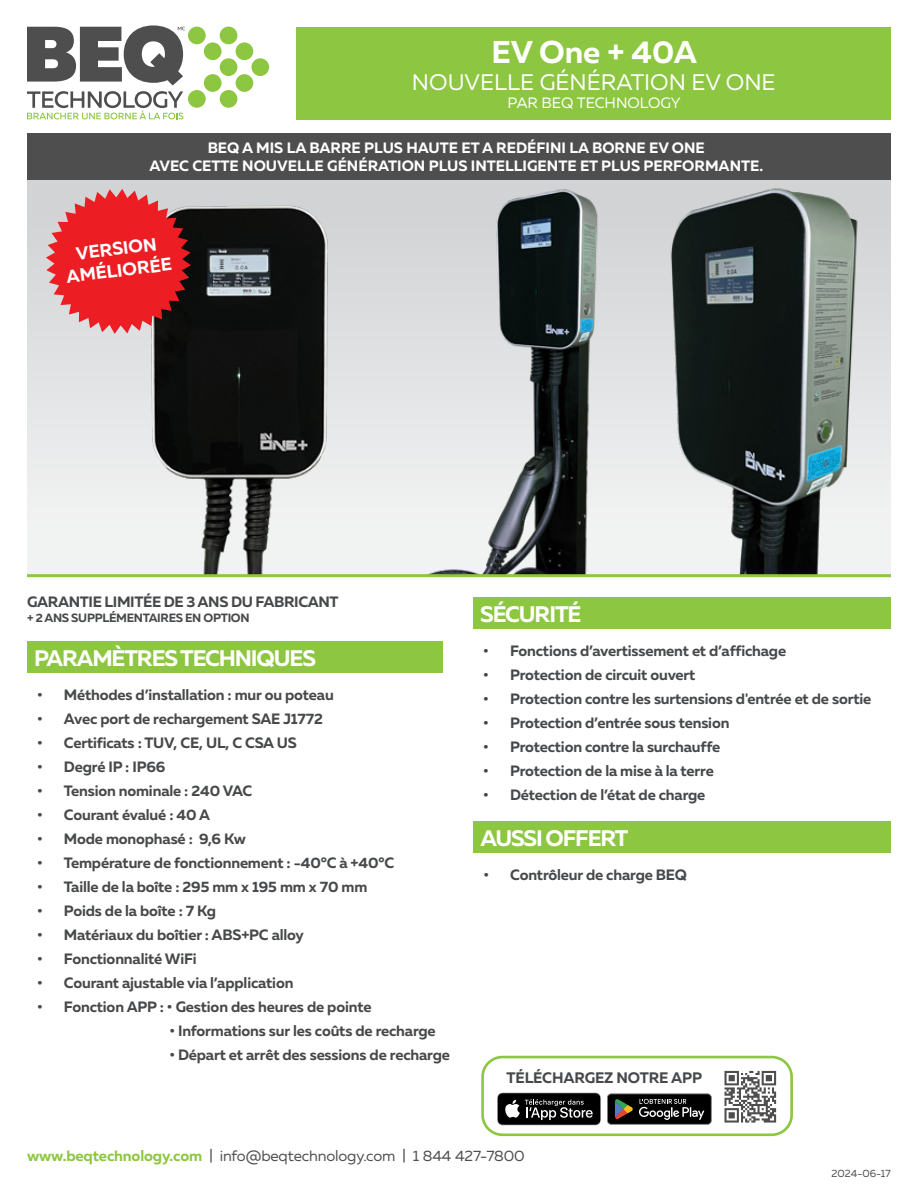
<style>
.page{position:relative;width:918px;height:1188px;background:#fff}
.page>*{position:absolute;margin:0;border:0;box-sizing:border-box;transform-origin:0 0}
.t1{font:700 31.5px "Muller";color:#fff}
.t2{font:700 22.5px "Muller";letter-spacing:-.05em;color:#fff}
.t3{font:22.5px "Muller";color:#fff}
.t4{font:700 18px/21.5px "Muller";color:#fff;text-align:center}
.t5{font:700 15.15px "Muller";letter-spacing:-.01em;color:#46484a}
.t6{font:700 15px "Muller";letter-spacing:-.01em;color:#46484a}
.t7{font:700 15px/18px "Muller";color:#fff;text-align:center}
.t8{font:15px "Muller";letter-spacing:-.01em;color:#4e4e4e}
.t9{font:15px "Muller";color:#fff}
.t10{font:700 12px "Muller";letter-spacing:-.025em;color:#46484a}
.t11{font:10.5px "Muller";color:#4e4e4e}
.s1{font-weight:700;color:#8dc640}
</style>
<div class="page">
<div style="left:27px;top:180px;width:864px;height:396px;background:linear-gradient(to bottom,#cfd1d2,#f5f6f6)"></div>
<div style="left:251px;top:58px;width:18px;height:18px;background:#8dc640;border-radius:50%"></div>
<div style="left:236px;top:42px;width:17px;height:18px;background:#8dc640;border-radius:50%"></div>
<div style="left:220px;top:27px;width:17px;height:17px;background:#8dc640;border-radius:50%"></div>
<div style="left:236px;top:74px;width:17px;height:18px;background:#8dc640;border-radius:50%"></div>
<div style="left:220px;top:90px;width:17px;height:18px;background:#8dc640;border-radius:50%"></div>
<div style="left:220px;top:58px;width:17px;height:18px;background:#8dc640;border-radius:50%"></div>
<div style="left:204px;top:42px;width:18px;height:18px;background:#8dc640;border-radius:50%"></div>
<div style="left:188px;top:27px;width:18px;height:17px;background:#8dc640;border-radius:50%"></div>
<div style="left:204px;top:74px;width:18px;height:18px;background:#8dc640;border-radius:50%"></div>
<div style="left:188px;top:90px;width:18px;height:18px;background:#8dc640;border-radius:50%"></div>
<svg style="left:27px;top:91px;width:156px;height:28px"></svg>
<svg style="left:27px;top:25px;width:158px;height:60px"></svg>
<div style="left:297px;top:27px;width:594px;height:92px;background:#8dc640"></div>
<img style="left:145px;top:200px;width:191px;height:374px">
<img style="left:415px;top:181px;width:194px;height:393px">
<img style="left:658px;top:180px;width:206px;height:394px">
<hr style="left:27px;top:574px;width:864px;height:3px;background:#8dc640">
<svg style="left:46px;top:189px;width:145px;height:145px"></svg>
<div style="left:481px;top:1056px;width:312px;height:80px;border:3px solid #8dc640;border-radius:20px"></div>
<svg style="left:497px;top:1093px;width:104px;height:32px"></svg>
<svg style="left:607px;top:1094px;width:105px;height:31px"></svg>
<svg style="left:724px;top:1071px;width:52px;height:52px"></svg>
<div style="left:27px;top:641px;width:416px;height:32px;background:#8dc640"></div>
<div style="left:473px;top:597px;width:418px;height:32px;background:#8dc640"></div>
<div style="left:473px;top:821px;width:418px;height:32px;background:#8dc640"></div>
<div style="left:27px;top:133px;width:864px;height:47px;background:#4e4e4e"></div>
<h1 class="t1" style="left:491px;top:32px;width:207px">EV One + 40A</h1>
<h2 class="t3" style="left:412px;top:68px;width:365px">NOUVELLE GÉNÉRATION EV ONE</h2>
<p class="t9" style="left:508px;top:94px;width:175px">PAR BEQ TECHNOLOGY</p>
<p class="t7" style="left:149px;top:139px;width:615px">BEQ A MIS LA BARRE PLUS HAUTE ET A REDÉFINI LA BORNE EV ONE<br>AVEC CETTE NOUVELLE GÉNÉRATION PLUS INTELLIGENTE ET PLUS PERFORMANTE.</p>
<p class="t4" style="left:63px;top:244px;width:107px;rotate:-7deg">VERSION<br>AMÉLIORÉE</p>
<p class="t6" style="left:27px;top:593px;width:313px">GARANTIE LIMITÉE DE 3 ANS DU FABRICANT</p>
<p class="t10" style="left:27px;top:610px;width:224px">+ 2 ANS SUPPLÉMENTAIRES EN OPTION</p>
<h2 class="t2" style="left:480px;top:600px;width:103px">SÉCURITÉ</h2>
<p class="t6" style="left:483px;top:641px;width:304px">• Fonctions d’avertissement et d’affichage</p>
<p class="t6" style="left:483px;top:665px;width:214px">• Protection de circuit ouvert</p>
<p class="t6" style="left:483px;top:689px;width:390px">• Protection contre les surtensions d'entrée et de sortie</p>
<p class="t6" style="left:483px;top:713px;width:248px">• Protection d’entrée sous tension</p>
<p class="t6" style="left:483px;top:737px;width:239px">• Protection contre la surchauffe</p>
<p class="t6" style="left:483px;top:761px;width:232px">• Protection de la mise à la terre</p>
<p class="t6" style="left:483px;top:785px;width:224px">• Détection de l’état de charge</p>
<h2 class="t2" style="left:480px;top:824px;width:150px">AUSSI OFFERT</h2>
<p class="t6" style="left:483px;top:865px;width:205px">• Contrôleur de charge BEQ</p>
<h2 class="t2" style="left:34px;top:645px;width:283px">PARAMÈTRES TECHNIQUES</h2>
<p class="t6" style="left:37px;top:685px;width:298px">• Méthodes d’installation : mur ou poteau</p>
<p class="t6" style="left:37px;top:709px;width:287px">• Avec port de rechargement SAE J1772</p>
<p class="t6" style="left:37px;top:733px;width:261px">• Certificats : TUV, CE, UL, C CSA US</p>
<p class="t6" style="left:37px;top:757px;width:130px">• Degré IP : IP66</p>
<p class="t6" style="left:37px;top:781px;width:217px">• Tension nominale : 240 VAC</p>
<p class="t6" style="left:37px;top:805px;width:175px">• Courant évalué : 40 A</p>
<p class="t6" style="left:37px;top:829px;width:210px">• Mode monophasé : 9,6 Kw</p>
<p class="t6" style="left:37px;top:853px;width:359px">• Température de fonctionnement : -40°C à +40°C</p>
<p class="t6" style="left:37px;top:877px;width:332px">• Taille de la boîte : 295 mm x 195 mm x 70 mm</p>
<p class="t6" style="left:37px;top:901px;width:180px">• Poids de la boîte : 7 Kg</p>
<p class="t6" style="left:37px;top:925px;width:268px">• Matériaux du boîtier : ABS+PC alloy</p>
<p class="t6" style="left:37px;top:949px;width:161px">• Fonctionnalité WiFi</p>
<p class="t6" style="left:37px;top:973px;width:258px">• Courant ajustable via l’application</p>
<p class="t6" style="left:37px;top:997px;width:336px">• Fonction APP : • Gestion des heures de pointe</p>
<p class="t6" style="left:169px;top:1021px;width:268px">• Informations sur les coûts de recharge</p>
<p class="t6" style="left:169px;top:1045px;width:282px">• Départ et arrêt des sessions de recharge</p>
<p class="t5" style="left:507px;top:1068px;width:197px">TÉLÉCHARGEZ NOTRE APP</p>
<p class="t8" style="left:27px;top:1147px;width:499px"><span class="s1">www.beqtechnology.com</span> | info@beqtechnology.com | 1 844 427-7800</p>
<p class="t11" style="left:832px;top:1167px;width:61px">2024-06-17</p>
</div>
